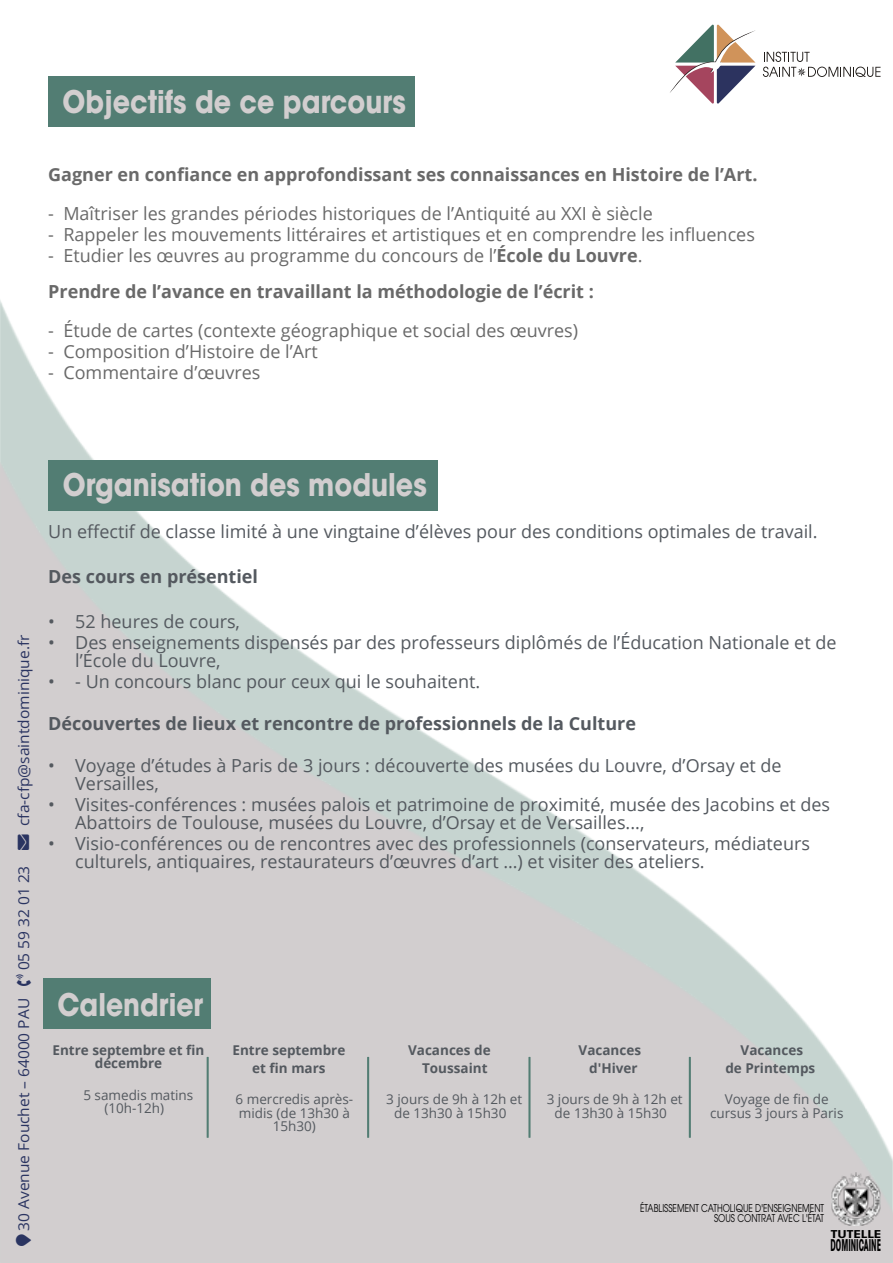
<style>
.page{position:relative;width:893px;height:1263px;background:#fff}
.page>*{position:absolute;margin:0;border:0;box-sizing:border-box;transform-origin:0 0}
.t1{font:700 31.05px "ITC Avant Garde Std";color:#d2cecf;scale:.87 1}
.t2{font:700 31.05px "ITC Avant Garde Std";color:#d2cecf;scale:.86 1}
.t3{font:18px/18px "Open Sans";color:#54595f}
.t4{font:18px "Open Sans";color:#696969}
.t5{font:700 18px/36px "Open Sans";color:#696969}
.t6{font:700 18px "Open Sans";color:#54595f}
.t7{font:700 condensed 16.05px "ITC Avant Garde Std";color:#000;scale:.55 1}
.t8{font:15px "Open Sans";color:#2a3461}
.t9{font:13.5px/13.5px "Open Sans";color:#54595f;text-align:center}
.t10{font:700 13.5px/18px "Open Sans";color:#54595f;text-align:center}
.t11{font:10.65px "Avant Garde LT";color:#000;scale:.78 1}
.t12{font:600 10.65px "ITC Avant Garde Std";color:#000;scale:1.29 1}
.s1{font-weight:400}
</style>
<div class="page">
<img style="left:0;top:300px;width:438px;height:161px">
<img style="left:0;top:461px;width:893px;height:802px">
<img style="left:831px;top:1172px;width:49px;height:53px">
<svg style="left:670px;top:24px;width:86px;height:80px"></svg>
<svg style="left:763px;top:52px;width:117px;height:25px"></svg>
<div style="left:48px;top:76px;width:367px;height:51px;background:#527d73"></div>
<hr style="left:207px;top:1057px;width:2px;height:81px;background:#527d73">
<hr style="left:367px;top:1057px;width:2px;height:81px;background:#527d73">
<hr style="left:528px;top:1057px;width:2px;height:81px;background:#527d73">
<hr style="left:689px;top:1057px;width:2px;height:81px;background:#527d73">
<div style="left:43px;top:978px;width:167px;height:51px;background:#527d73"></div>
<div style="left:48px;top:460px;width:389px;height:51px;background:#527d73"></div>
<svg style="left:16px;top:1234px;width:15px;height:12px"></svg>
<svg style="left:16px;top:974px;width:15px;height:13px"></svg>
<h1 class="t1" style="left:62px;top:90px;width:396px">Objectifs de ce parcours</h1>
<p class="t5" style="left:48px;top:158px;width:711px">Gagner en confiance en approfondissant ses connaissances en Histoire de l’Art.</p>
<p class="t4" style="left:48px;top:206px;width:606px">- Maîtriser les grandes périodes historiques de l’Antiquité au XXI è siècle</p>
<p class="t4" style="left:48px;top:227px;width:708px">- Rappeler les mouvements littéraires et artistiques et en comprendre les influences</p>
<p class="t5" style="left:48px;top:239px;width:596px"><span class="s1">- Etudier les œuvres au programme du concours de l’</span>École du Louvre<span class="s1">.<br></span>Prendre de l’avance en travaillant la méthodologie de l’écrit :</p>
<p class="t4" style="left:48px;top:323px;width:531px">- Étude de cartes (contexte géographique et social des œuvres)</p>
<p class="t4" style="left:48px;top:344px;width:271px">- Composition d’Histoire de l’Art</p>
<p class="t4" style="left:48px;top:365px;width:214px">- Commentaire d’œuvres</p>
<p class="t8" style="left:18px;top:970px;width:337px;rotate:-90deg">05 59 32 01 23 ✉ cfa-cfp@saintdominique.fr</p>
<p class="t8" style="left:18px;top:1230px;width:234px;rotate:-90deg">30 Avenue Fouchet – 64000 PAU</p>
<h1 class="t1" style="left:63px;top:473px;width:420px">Organisation des modules</h1>
<p class="t3" style="left:48px;top:525px;width:771px">Un effectif de classe limité à une vingtaine d’élèves pour des conditions optimales de travail.</p>
<p class="t6" style="left:48px;top:570px;width:211px">Des cours en présentiel</p>
<p class="t3" style="left:48px;top:615px;width:193px">• 52 heures de cours,</p>
<p class="t3" style="left:75px;top:636px;width:763px;text-indent:-27px">• Des enseignements dispensés par des professeurs diplômés de l’Éducation Nationale et de l’École du Louvre,</p>
<p class="t3" style="left:48px;top:675px;width:433px">• - Un concours blanc pour ceux qui le souhaitent.</p>
<p class="t6" style="left:48px;top:717px;width:589px">Découvertes de lieux et rencontre de professionnels de la Culture</p>
<p class="t3" style="left:75px;top:759px;width:708px;text-indent:-27px">• Voyage d’études à Paris de 3 jours : découverte des musées du Louvre, d’Orsay et de<br>Versailles,</p>
<p class="t3" style="left:75px;top:798px;width:756px;text-indent:-27px">• Visites-conférences : musées palois et patrimoine de proximité, musée des Jacobins et des<br>Abattoirs de Toulouse, musées du Louvre, d’Orsay et de Versailles...,</p>
<p class="t3" style="left:75px;top:837px;width:736px;text-indent:-27px">• Visio-conférences ou de rencontres avec des professionnels (conservateurs, médiateurs culturels, antiquaires, restaurateurs d’œuvres d’art …) et visiter des ateliers.</p>
<h1 class="t2" style="left:57px;top:993px;width:171px">Calendrier</h1>
<p class="t10" style="left:52px;top:1044px;width:153px;line-height:13.5px">Entre septembre et fin décembre</p>
<p class="t9" style="left:83px;top:1089px;width:111px">5 samedis matins (10h-12h)</p>
<p class="t10" style="left:232px;top:1042px;width:114px">Entre septembre et fin mars</p>
<p class="t9" style="left:236px;top:1094px;width:119px">6 mercredis après&shy;midis (de 13h30 à<br>15h30)</p>
<p class="t10" style="left:408px;top:1042px;width:84px;text-align:right">Vacances de<br>Toussaint</p>
<p class="t9" style="left:386px;top:1094px;width:138px">3 jours de 9h à 12h et de 13h30 à 15h30</p>
<p class="t10" style="left:579px;top:1042px;width:64px">Vacances d'Hiver</p>
<p class="t9" style="left:547px;top:1094px;width:138px">3 jours de 9h à 12h et de 13h30 à 15h30</p>
<p class="t10" style="left:725px;top:1042px;width:91px">Vacances<br>de Printemps</p>
<p class="t9" style="left:710px;top:1094px;width:135px">Voyage de fin de cursus 3 jours à Paris</p>
<p class="t11" style="left:640px;top:1204px;width:237px">ÉTABLISSEMENT CATHOLIQUE D'ENSEIGNEMENT</p>
<p class="t11" style="left:714px;top:1214px;width:143px">SOUS CONTRAT AVEC L'ÉTAT</p>
<p class="t12" style="left:831px;top:1230px;width:40px">TUTELLE</p>
<p class="t7" style="left:830px;top:1239px;width:94px">DOMINICAINE</p>
</div>
